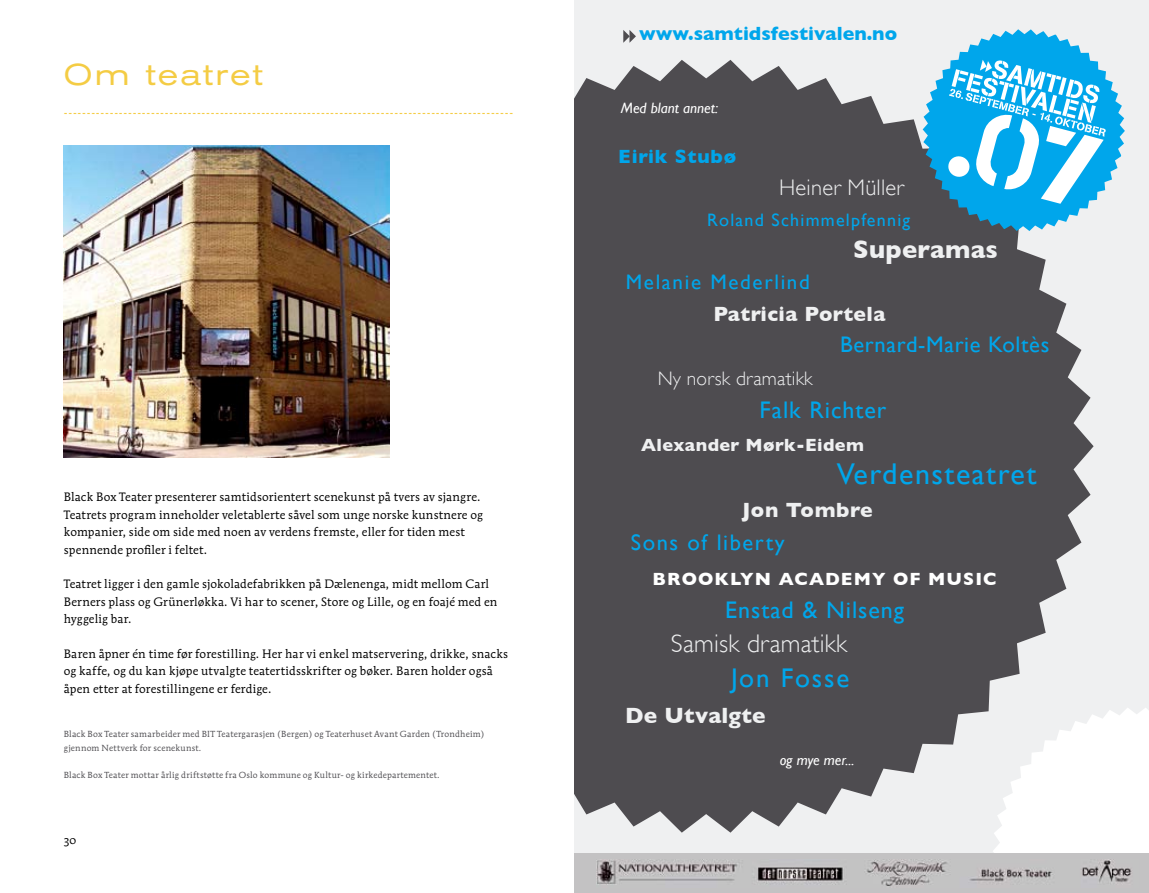
<style>
.page{position:relative;width:1149px;height:893px;background:#fff}
.page>*{position:absolute;margin:0;border:0;box-sizing:border-box;transform-origin:0 0}
.t1{font:30px "Gill Sans";letter-spacing:.05em;color:#00a6eb}
.t2{font:expanded 30px "Akzidenz Grotesk BE";letter-spacing:.07em;color:#f4cc44}
.t3{font:27px "Gill Sans";letter-spacing:.07em;color:#00a6eb}
.t4{font:300 25.5px "Gill Sans";letter-spacing:.01em;color:#eff0f1}
.t5{font:700 25.5px "Gill Sans";letter-spacing:.01em;color:#eff0f1}
.t6{font:24px "Gill Sans";letter-spacing:.04em;color:#00a6eb}
.t7{font:22.5px "Gill Sans";letter-spacing:.03em;color:#00a6eb}
.t8{font:22.5px "Gill Sans";letter-spacing:.07em;color:#00a6eb}
.t9{font:300 22.5px "Gill Sans";letter-spacing:.01em;color:#eff0f1}
.t10{font:700 22.5px "Gill Sans";letter-spacing:.01em;color:#eff0f1}
.t11{font:700 21px "Gill Sans";letter-spacing:.02em;color:#eff0f1}
.t12{font:21px "Gill Sans";letter-spacing:.08em;color:#00a6eb}
.t13{font:700 19.5px "Gill Sans";color:#00a6eb}
.t14{font:300 19.5px "Gill Sans";letter-spacing:.01em;color:#eff0f1}
.t15{font:700 19.5px "Gill Sans";letter-spacing:.04em;color:#00a6eb}
.t16{font:700 18px "Gill Sans";letter-spacing:.06em;color:#fff}
.t17{font:18px "Gill Sans";letter-spacing:.07em;color:#00a6eb}
.t18{font:700 18px "Gill Sans";letter-spacing:.02em;color:#eff0f1}
.t19{font:italic 15px "Gill Sans";color:#fff}
.t20{font:12px/17.4px "Mendoza Rom ITC Book OS";letter-spacing:.015em;color:#000}
.t21{font:11.4px "Mendoza Rom ITC Book OS";color:#000}
.t22{font:500 expanded 9px "Akzidenz Grotesk BE";color:#f4cc44}
.t23{font:8.7px/14px "Mendoza Rom ITC Book OS";letter-spacing:.03em;color:#504f53}
</style>
<div class="page">
<div style="left:574px;top:0;width:574px;height:893px;background:#eff0f1"></div>
<svg style="left:574px;top:60px;width:519px;height:773px;background:#615f63"></svg>
<svg style="left:922px;top:29px;width:202px;height:202px"></svg>
<div style="left:574px;top:853px;width:574px;height:40px;background:#c3c2c3"></div>
<img style="left:596px;top:859px;width:396px;height:27px">
<svg style="left:623px;top:30px;width:12px;height:13px"></svg>
<svg style="left:992px;top:707px;width:157px;height:186px"></svg>
<img style="left:64px;top:145px;width:325px;height:312px">
<h1 class="t2" style="left:64px;top:57px;width:200px">Om teatret</h1>
<p class="t22" style="left:64px;top:107px;width:450px">--------------------------------------------------------------------------------------------------</p>
<p class="t20" style="left:64px;top:488px;width:420px">Black Box Teater presenterer samtidsorientert scenekunst på tvers av sjangre.<br>Teatrets program inneholder veletablerte såvel som unge norske kunstnere og kompanier, side om side med noen av verdens fremste, eller for tiden mest spennende profiler i feltet.</p>
<p class="t20" style="left:64px;top:575px;width:435px">Teatret ligger i den gamle sjokoladefabrikken på Dælenenga, midt mellom Carl<br>Berners plass og Grünerløkka. Vi har to scener, Store og Lille, og en foajé med en hyggelig bar.</p>
<p class="t20" style="left:64px;top:645px;width:445px">Baren åpner én time før forestilling. Her har vi enkel matservering, drikke, snacks og kaffe, og du kan kjøpe utvalgte teatertidsskrifter og bøker. Baren holder også åpen etter at forestillingene er ferdige.</p>
<p class="t23" style="left:64px;top:727px;width:422px">Black Box Teater samarbeider med BIT Teatergarasjen (Bergen) og Teaterhuset Avant Garden (Trondheim) gjennom Nettverk for scenekunst.</p>
<p class="t23" style="left:64px;top:767px;width:377px">Black Box Teater mottar årlig driftstøtte fra Oslo kommune og Kultur- og kirkedepartementet.</p>
<p class="t21" style="left:64px;top:833px;width:14px">30</p>
<h3 class="t13" style="left:639px;top:22px;width:259px">www.samtidsfestivalen.no</h3>
<p class="t19" style="left:620px;top:99px;width:99px">Med blant annet:</p>
<h3 class="t15" style="left:618px;top:145px;width:119px">Eirik Stubø</h3>
<h3 class="t9" style="left:779px;top:174px;width:126px">Heiner Müller</h3>
<h3 class="t17" style="left:707px;top:210px;width:205px">Roland Schimmelpfennig</h3>
<h3 class="t5" style="left:853px;top:234px;width:146px">Superamas</h3>
<h3 class="t12" style="left:625px;top:270px;width:185px">Melanie Mederlind</h3>
<h3 class="t11" style="left:713px;top:301px;width:173px">Patricia Portela</h3>
<h3 class="t7" style="left:839px;top:332px;width:211px">Bernard-Marie Koltès</h3>
<h3 class="t14" style="left:657px;top:367px;width:156px">Ny norsk dramatikk</h3>
<h3 class="t6" style="left:759px;top:396px;width:128px">Falk Richter</h3>
<h3 class="t18" style="left:641px;top:435px;width:224px">Alexander Mørk-Eidem</h3>
<h1 class="t1" style="left:836px;top:457px;width:201px">Verdensteatret</h1>
<h3 class="t11" style="left:741px;top:498px;width:132px">Jon Tombre</h3>
<h3 class="t8" style="left:630px;top:530px;width:155px">Sons of liberty</h3>
<h3 class="t16" style="left:652px;top:568px;width:345px">BROOKLYN ACADEMY OF MUSIC</h3>
<h3 class="t6" style="left:725px;top:596px;width:180px">Enstad &amp; Nilseng</h3>
<h3 class="t4" style="left:670px;top:629px;width:177px">Samisk dramatikk</h3>
<h2 class="t3" style="left:731px;top:662px;width:120px">Jon Fosse</h2>
<h3 class="t10" style="left:625px;top:702px;width:142px">De Utvalgte</h3>
<p class="t19" style="left:779px;top:752px;width:76px">og mye mer...</p>
</div>
